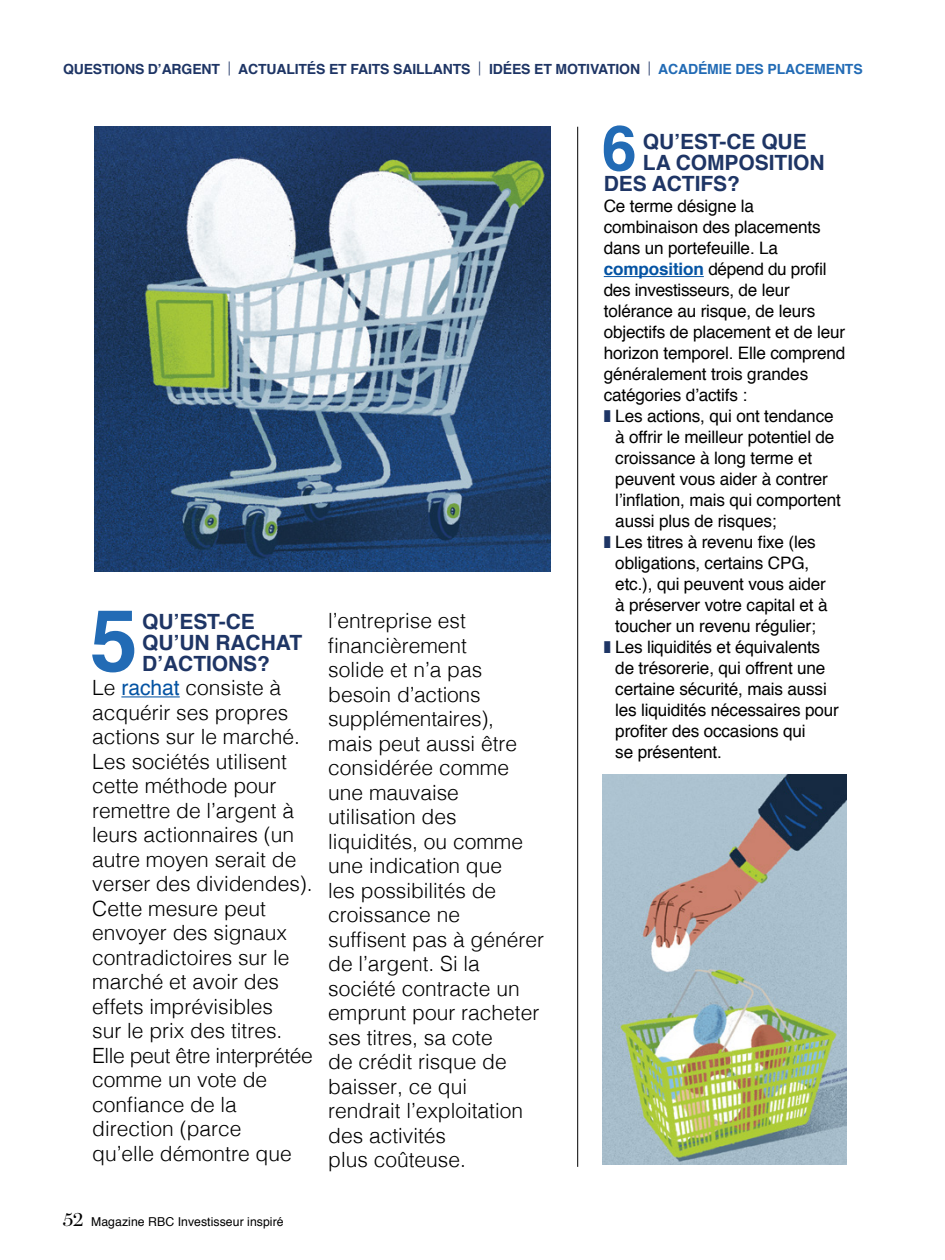
<style>
.page{position:relative;width:945px;height:1260px;background:#fff}
.page>*{position:absolute;margin:0;border:0;box-sizing:border-box;transform-origin:0 0}
.t1{font:700 85.92px "Helvetica";color:#226bb5}
.t2{font:700 62.65px "Helvetica";color:#226bb5}
.t3{font:300 21px/24.5px "Helvetica";color:#000}
.t4{font:700 21px/21px "Helvetica";letter-spacing:-.005em;color:#1e3565}
.t5{font:17.15px "Helvetica";letter-spacing:-.01em;color:#000}
.t6{font:700 14px "Helvetica";letter-spacing:-.01em;color:#1e3565}
.t7{font:12.25px "Helvetica";letter-spacing:.005em;color:#000}
.s1{font-weight:300}
.s2{color:#226bb5}
.s3{font-weight:400;color:#0453a3}
.s4{font-family:"Brunel Deck";font-size:18.9px}
.s5{font-weight:700;color:#0453a3}
.s6{color:#1e3565}
</style>
<div class="page">
<hr style="left:121px;top:696px;width:59px;height:1px;background:#0453a3">
<img style="left:94px;top:127px;width:457px;height:444px">
<hr style="left:577px;top:127px;width:1px;height:1040px;background:#000">
<img style="left:602px;top:775px;width:245px;height:390px">
<hr style="left:604px;top:276px;width:100px;height:1px;background:#0453a3">
<p class="t6" style="left:63px;top:57px;width:801px">QUESTIONS D’ARGENT <span class="s1">|</span> ACTUALITÉS ET FAITS SAILLANTS <span class="s1">|</span> IDÉES ET MOTIVATION <span class="s1">|</span> <span class="s2">ACADÉMIE DES PLACEMENTS</span></p>
<h1 class="t1" style="left:90px;top:571px;width:49px">5</h1>
<p class="t4" style="left:142px;top:611px;width:161px">QU’EST-CE<br>QU’UN RACHAT<br>D’ACTIONS?</p>
<p class="t3" style="left:92px;top:674px;width:222px">Le <span class="s3">rachat</span> consiste à acquérir ses propres actions sur le marché.<br>Les sociétés utilisent cette méthode pour remettre de l’argent à leurs actionnaires (un autre moyen serait de verser des dividendes).<br>Cette mesure peut envoyer des signaux contradictoires sur le marché et avoir des effets imprévisibles<br>sur le prix des titres.<br>Elle peut être interprétée comme un vote de confiance de la direction (parce<br>qu’elle démontre que</p>
<p class="t7" style="left:63px;top:1212px;width:222px"><span class="s4">52</span> Magazine RBC Investisseur inspiré</p>
<p class="t3" style="left:328px;top:607px;width:217px">l’entreprise est financièrement<br>solide et n’a pas besoin d’actions supplémentaires),<br>mais peut aussi être considérée comme une mauvaise utilisation des liquidités, ou comme une indication que<br>les possibilités de croissance ne<br>suffisent pas à générer de l’argent. Si la société contracte un emprunt pour racheter ses titres, sa cote<br>de crédit risque de baisser, ce qui rendrait l’exploitation des activités<br>plus coûteuse.</p>
<h2 class="t2" style="left:602px;top:98px;width:36px">6</h2>
<p class="t4" style="left:643px;top:132px;width:165px">QU’EST-CE QUE</p>
<p class="t4" style="left:643px;top:153px;width:183px">LA COMPOSITION</p>
<p class="t4" style="left:604px;top:174px;width:138px">DES ACTIFS?</p>
<p class="t5" style="left:604px;top:193px;width:152px">Ce terme désigne la</p>
<p class="t5" style="left:604px;top:214px;width:218px">combinaison des placements</p>
<p class="t5" style="left:604px;top:235px;width:176px">dans un portefeuille. La</p>
<p class="t5" style="left:604px;top:256px;width:224px"><span class="s5">composition</span> dépend du profil</p>
<p class="t5" style="left:604px;top:277px;width:188px">des investisseurs, de leur</p>
<p class="t5" style="left:604px;top:298px;width:213px">tolérance au risque, de leurs</p>
<p class="t5" style="left:604px;top:319px;width:243px">objectifs de placement et de leur</p>
<p class="t5" style="left:604px;top:340px;width:243px">horizon temporel. Elle comprend</p>
<p class="t5" style="left:604px;top:361px;width:206px">généralement trois grandes</p>
<p class="t5" style="left:604px;top:382px;width:145px">catégories d’actifs :</p>
<p class="t5" style="left:604px;top:403px;width:231px"><span class="s6">❚</span> Les actions, qui ont tendance</p>
<p class="t5" style="left:615px;top:424px;width:221px">à offrir le meilleur potentiel de</p>
<p class="t5" style="left:615px;top:445px;width:198px">croissance à long terme et</p>
<p class="t5" style="left:615px;top:466px;width:214px">peuvent vous aider à contrer</p>
<p class="t5" style="left:615px;top:487px;width:227px">l’inflation, mais qui comportent</p>
<p class="t5" style="left:615px;top:508px;width:163px">aussi plus de risques;</p>
<p class="t5" style="left:604px;top:529px;width:213px"><span class="s6">❚</span> Les titres à revenu fixe (les</p>
<p class="t5" style="left:615px;top:550px;width:195px">obligations, certains CPG,</p>
<p class="t5" style="left:615px;top:571px;width:212px">etc.), qui peuvent vous aider</p>
<p class="t5" style="left:615px;top:592px;width:214px">à préserver votre capital et à</p>
<p class="t5" style="left:615px;top:613px;width:202px">toucher un revenu régulier;</p>
<p class="t5" style="left:604px;top:634px;width:218px"><span class="s6">❚</span> Les liquidités et équivalents</p>
<p class="t5" style="left:615px;top:655px;width:212px">de trésorerie, qui offrent une</p>
<p class="t5" style="left:615px;top:676px;width:213px">certaine sécurité, mais aussi</p>
<p class="t5" style="left:615px;top:697px;width:225px">les liquidités nécessaires pour</p>
<p class="t5" style="left:615px;top:718px;width:192px">profiter des occasions qui</p>
<p class="t5" style="left:615px;top:739px;width:108px">se présentent.</p>
</div>
